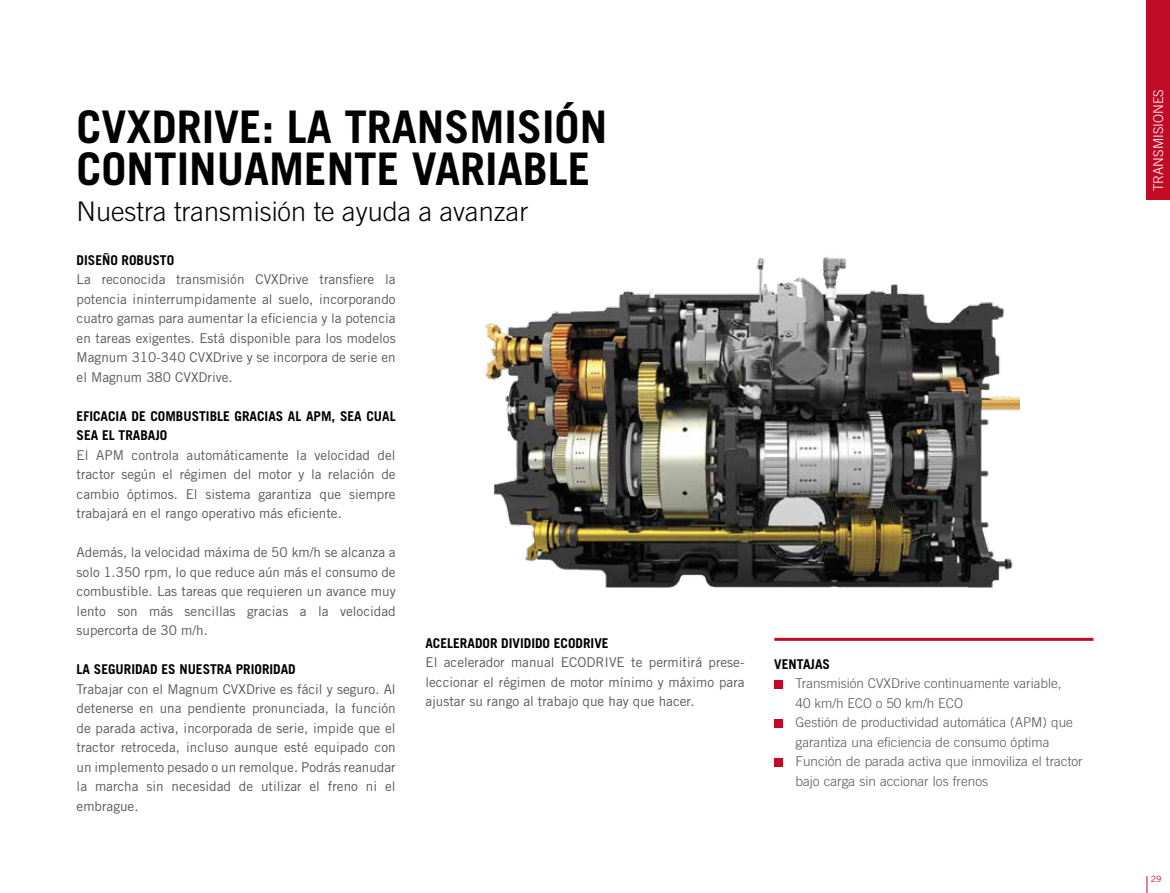
<style>
.page{position:relative;width:1170px;height:893px;background:#fff}
.page>*{position:absolute;margin:0;border:0;box-sizing:border-box;transform-origin:0 0}
.t1{font:700 45px/42px "Trade Gothic LT Pro";color:#000}
.t2{font:300 27px "Trade Gothic LT Pro";color:#000}
.t3{font:13.5px/19.5px "Trade Gothic LT Pro";color:#575756;text-align:justify}
.t4{font:300 13.5px/19.5px "Trade Gothic LT Std";color:#575756}
.t5{font:700 13.5px/19.5px "Trade Gothic LT Pro";color:#000}
.t6{font:300 13.5px "Trade Gothic LT Pro";color:#fff}
.t7{font:8.7px "Trade Gothic LT Pro";color:#c10a25}
</style>
<div class="page">
<div style="left:1146px;top:0;width:23px;height:200px;background:#c10a25"></div>
<div style="left:774px;top:680px;width:8px;height:8px;background:#c10a25"></div>
<div style="left:774px;top:719px;width:8px;height:8px;background:#c10a25"></div>
<div style="left:774px;top:758px;width:8px;height:8px;background:#c10a25"></div>
<img style="left:485px;top:256px;width:534px;height:332px">
<svg style="left:1146px;top:876px;width:1px;height:17px"></svg>
<h1 class="t1" style="left:77px;top:105px;width:532px">CVXDRIVE: LA TRANSMISIÓN<br>CONTINUAMENTE VARIABLE</h1>
<h2 class="t2" style="left:77px;top:195px;width:453px">Nuestra transmisión te ayuda a avanzar</h2>
<p class="t5" style="left:77px;top:250px;width:99px">DISEÑO ROBUSTO</p>
<p class="t3" style="left:77px;top:270px;width:320px">La reconocida transmisión CVXDrive transfiere la potencia ininterrumpidamente al suelo, incorporando cuatro gamas para aumentar la eficiencia y la potencia en tareas exigentes. Está disponible para los modelos Magnum 310-340 CVXDrive y se incorpora de serie en el Magnum 380 CVXDrive.</p>
<p class="t5" style="left:77px;top:406px;width:320px">EFICACIA DE COMBUSTIBLE GRACIAS AL APM, SEA CUAL<br>SEA EL TRABAJO</p>
<p class="t3" style="left:77px;top:445px;width:320px">El APM controla automáticamente la velocidad del tractor según el régimen del motor y la relación de cambio óptimos. El sistema garantiza que siempre trabajará en el rango operativo más eficiente.</p>
<p class="t3" style="left:77px;top:543px;width:320px">Además, la velocidad máxima de 50 km/h se alcanza a solo 1.350 rpm, lo que reduce aún más el consumo de combustible. Las tareas que requieren un avance muy lento son más sencillas gracias a la velocidad supercorta de 30 m/h.</p>
<p class="t5" style="left:77px;top:660px;width:221px">LA SEGURIDAD ES NUESTRA PRIORIDAD</p>
<p class="t3" style="left:77px;top:679px;width:320px">Trabajar con el Magnum CVXDrive es fácil y seguro. Al detenerse en una pendiente pronunciada, la función de parada activa, incorporada de serie, impide que el tractor retroceda, incluso aunque esté equipado con un implemento pesado o un remolque. Podrás reanudar la marcha sin necesidad de utilizar el freno ni el embrague.</p>
<p class="t5" style="left:425px;top:633px;width:185px">ACELERADOR DIVIDIDO ECODRIVE</p>
<p class="t3" style="left:425px;top:652px;width:320px">El acelerador manual ECODRIVE te permitirá prese&shy;leccionar el régimen de motor mínimo y máximo para ajustar su rango al trabajo que hay que hacer.</p>
<p class="t5" style="left:774px;top:654px;width:57px">VENTAJAS</p>
<p class="t4" style="left:795px;top:674px;width:288px">Transmisión CVXDrive continuamente variable,<br>40 km/h ECO o 50 km/h ECO<br>Gestión de productividad automática (APM) que garantiza una eficiencia de consumo óptima Función de parada activa que inmoviliza el tractor bajo carga sin accionar los frenos</p>
<p class="t6" style="left:1150px;top:191px;width:104px;rotate:-90deg">TRANSMISIONES</p>
<p class="t7" style="left:1150px;top:874px;width:12px">29</p>
</div>
